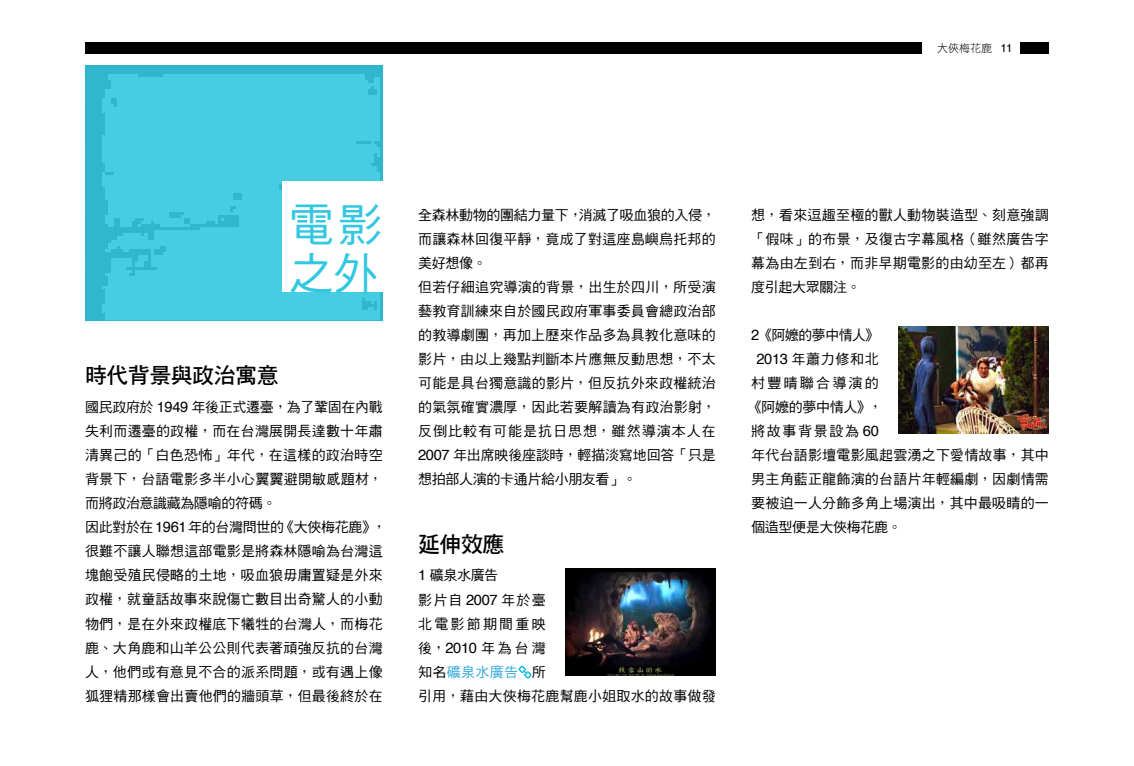
<style>
.page{position:relative;width:1134px;height:766px;background:#fff}
.page>*{position:absolute;margin:0;border:0;box-sizing:border-box;transform-origin:0 0}
.t1{font:45px/49px "DF Hei Std W5";color:#32c8e1}
.t2{font:22px "DF Hei Std W7";letter-spacing:-.025em;color:#000}
.t3{font:14px/24px "DF Hei Std W5";letter-spacing:.015em;color:#000}
.t4{font:14px "DF Hei Std W5";letter-spacing:-.025em;color:#000}
.t5{font:14px "DF Hei Std W5";letter-spacing:.12em;color:#000}
.t6{font:14px "DF Hei Std W5";letter-spacing:.16em;color:#000}
.t7{font:11px "DF Hei Std W3";color:#000}
.s1{font-family:"Helvetica";font-size:11.6px}
.s2{font-family:"Helvetica";font-size:14.7px}
.s3{color:#32aadc}
</style>
<div class="page">
<img style="left:87px;top:67px;width:294px;height:252px">
<div style="left:1020px;top:43px;width:29px;height:11px;background:#000"></div>
<div style="left:85px;top:43px;width:836px;height:11px;background:#000"></div>
<div style="left:282px;top:181px;width:116px;height:111px;background:#fff"></div>
<svg style="left:518px;top:665px;width:13px;height:13px"></svg>
<img style="left:899px;top:326px;width:150px;height:107px">
<img style="left:566px;top:568px;width:150px;height:107px">
<p class="t7" style="left:937px;top:42px;width:77px">大俠梅花鹿 <span class="s1">11</span></p>
<h1 class="t1" style="left:289px;top:200px;width:95px">電影之外</h1>
<h2 class="t2" style="left:85px;top:363px;width:195px">時代背景與政治寓意</h2>
<p class="t3" style="left:85px;top:395px;width:303px">國民政府於 <span class="s2">1949</span> 年後正式遷臺，為了鞏固在內戰失利而遷臺的政權，而在台灣展開長達數十年肅清異己的「白色恐怖」年代，在這樣的政治時空背景下，台語電影多半小心翼翼避開敏感題材，而將政治意識藏為隱喻的符碼。<br>因此對於在<span class="s2">1961</span>年的台灣問世的《大俠梅花鹿》，很難不讓人聯想這部電影是將森林隱喻為台灣這塊飽受殖民侵略的土地，吸血狼毋庸置疑是外來政權，就童話故事來說傷亡數目出奇驚人的小動物們，是在外來政權底下犧牲的台灣人，而梅花鹿、大角鹿和山羊公公則代表著頑強反抗的台灣人，他們或有意見不合的派系問題，或有遇上像狐狸精那樣會出賣他們的牆頭草，但最後終於在</p>
<p class="t3" style="left:418px;top:203px;width:299px">全森林動物的團結力量下，消滅了吸血狼的入侵，而讓森林回復平靜，竟成了對這座島嶼烏托邦的美好想像。<br>但若仔細追究導演的背景，出生於四川，所受演藝教育訓練來自於國民政府軍事委員會總政治部的教導劇團，再加上歷來作品多為具教化意味的影片，由以上幾點判斷本片應無反動思想，不太可能是具台獨意識的影片，但反抗外來政權統治的氣氛確實濃厚，因此若要解讀為有政治影射，反倒比較有可能是抗日思想，雖然導演本人在<br><span class="s2">2007</span> 年出席映後座談時，輕描淡寫地回答「只是想拍部人演的卡通片給小朋友看」。</p>
<h2 class="t2" style="left:418px;top:532px;width:88px">延伸效應</h2>
<p class="t3" style="left:418px;top:563px;width:299px"><span class="s2">1</span> 礦泉水廣告<br>影片自 <span class="s2">2007</span> 年於臺<br>北電影節期間重映<br>後，<span class="s2">2010</span> 年為台灣<br>知名<span class="s3">礦泉水廣告</span> 所<br>引用，藉由大俠梅花鹿幫鹿小姐取水的故事做發</p>
<p class="t3" style="left:751px;top:203px;width:299px;text-align:justify">想，看來逗趣至極的獸人動物裝造型、刻意強調「假味」的布景，及復古字幕風格（雖然廣告字幕為由左到右，而非早期電影的由幼至左）都再度引起大眾關注。</p>
<p class="t4" style="left:751px;top:327px;width:129px"><span class="s2">2</span>《阿嬤的夢中情人》</p>
<p class="t3" style="left:756px;top:347px;width:124px"><span class="s2">2013</span> 年蕭力修和北</p>
<p class="t6" style="left:751px;top:375px;width:129px">村豐晴聯合導演的</p>
<p class="t4" style="left:748px;top:399px;width:136px">《阿嬤的夢中情人》，</p>
<p class="t5" style="left:751px;top:423px;width:129px">將故事背景設為 <span class="s2">60</span></p>
<p class="t3" style="left:751px;top:443px;width:299px">年代台語影壇電影風起雲湧之下愛情故事，其中</p>
<p class="t3" style="left:751px;top:467px;width:299px">男主角藍正龍飾演的台語片年輕編劇，因劇情需</p>
<p class="t3" style="left:751px;top:491px;width:299px">要被迫一人分飾多角上場演出，其中最吸睛的一</p>
<p class="t4" style="left:751px;top:519px;width:152px">個造型便是大俠梅花鹿。</p>
</div>
